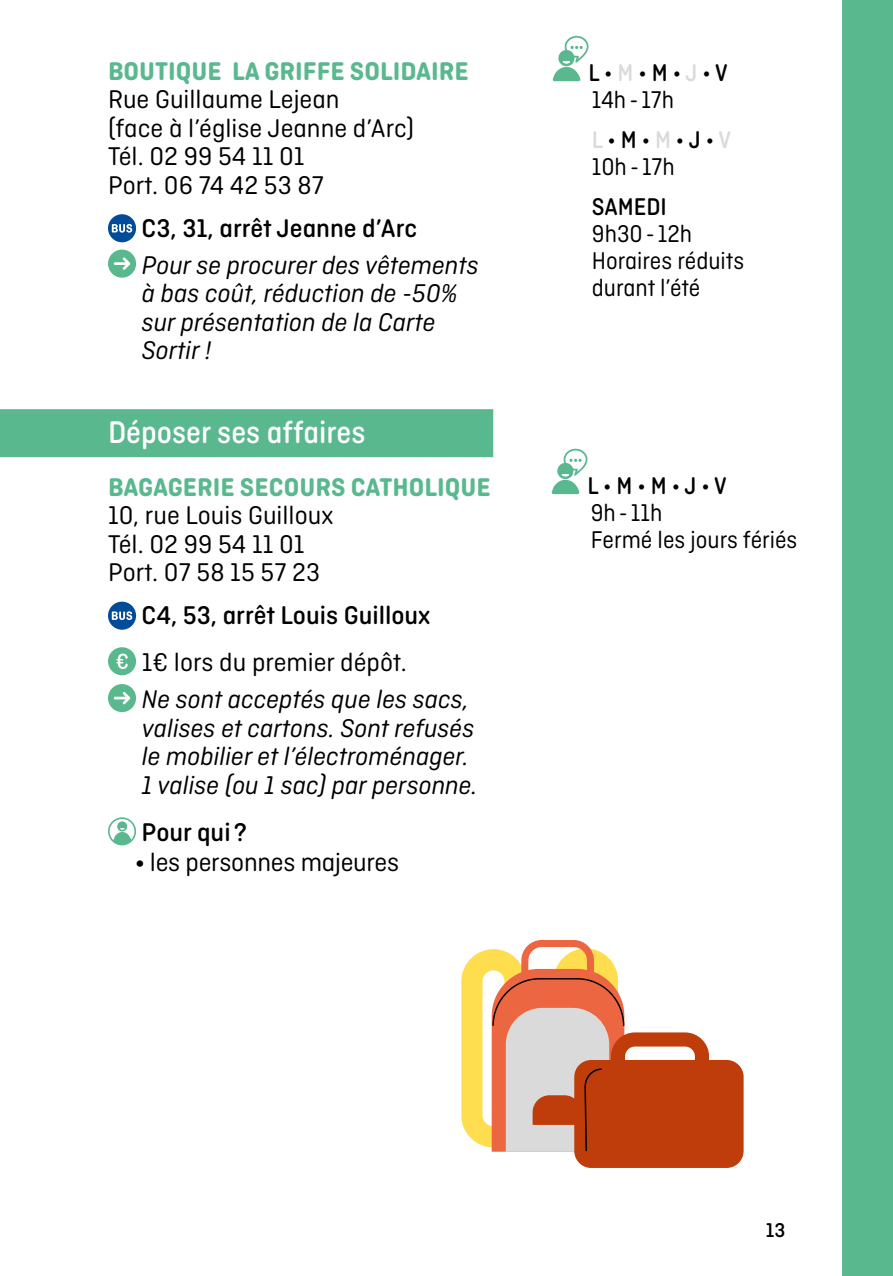
<style>
.page{position:relative;width:893px;height:1276px;background:#fff}
.page>*{position:absolute;margin:0;border:0;box-sizing:border-box;transform-origin:0 0}
.t1{font:500 33px "Ciutadella Rounded";color:#fff;scale:.95 1}
.t2{font:italic 27px/28.5px "Ciutadella Rounded";color:#000}
.t3{font:27px/28.5px "Ciutadella Rounded";color:#000}
.t4{font:500 27px "Ciutadella Rounded";color:#000}
.t5{font:700 27px "Ciutadella Rounded";color:#5ab88f}
.t6{font:25.5px/27px "Ciutadella Rounded";color:#000;scale:.95 1}
.t7{font:500 25.5px/27px "Ciutadella Rounded";color:#000;scale:.95 1}
.t8{font:500 21px "Ciutadella Rounded";color:#000}
.s1{font-weight:700}
.s2{color:#dadada}
.s3{font-weight:400}
.s4{font-weight:500;color:#dadada}
.s5{font-weight:500}
</style>
<div class="page">
<div style="left:842px;top:0;width:51px;height:1276px;background:#5ab88f"></div>
<div style="left:0;top:409px;width:493px;height:48px;background:#5ab88f"></div>
<div style="left:108px;top:214px;width:28px;height:28px;background:#004c99;border-radius:50%"></div>
<svg style="left:112px;top:224px;width:20px;height:9px"></svg>
<svg style="left:108px;top:250px;width:28px;height:28px"></svg>
<div style="left:108px;top:601px;width:28px;height:29px;background:#004c99;border-radius:50%"></div>
<svg style="left:112px;top:611px;width:20px;height:9px"></svg>
<svg style="left:108px;top:647px;width:28px;height:28px"></svg>
<svg style="left:108px;top:684px;width:28px;height:28px"></svg>
<svg style="left:108px;top:817px;width:28px;height:28px"></svg>
<svg style="left:552px;top:36px;width:37px;height:45px"></svg>
<svg style="left:551px;top:449px;width:36px;height:45px"></svg>
<div style="left:574px;top:1060px;width:170px;height:108px;background:#bf3d0a;border-radius:17px"></div>
<div style="left:611px;top:1032px;width:98px;height:54px;border:14px solid #bf3d0a;border-radius:17px"></div>
<svg style="left:461px;top:940px;width:168px;height:218px"></svg>
<p class="t5" style="left:108px;top:55px;width:362px">BOUTIQUE LA GRIFFE SOLIDAIRE</p>
<p class="t3" style="left:108px;top:85px;width:308px">Rue Guillaume Lejean<br>(face à l’église Jeanne d’Arc)<br>Tél. 02 99 54 11 01<br>Port. 06 74 42 53 87</p>
<p class="t4" style="left:142px;top:213px;width:277px">C3, 31, arrêt Jeanne d’Arc</p>
<p class="t2" style="left:142px;top:250px;width:338px">Pour se procurer des vêtements à bas coût, réduction de -50% sur présentation de la Carte<br>Sortir !</p>
<p class="t1" style="left:108px;top:414px;width:273px">Déposer ses affaires</p>
<p class="t5" style="left:108px;top:471px;width:384px">BAGAGERIE SECOURS CATHOLIQUE</p>
<p class="t3" style="left:108px;top:501px;width:227px">10, rue Louis Guilloux<br>Tél. 02 99 54 11 01<br>Port. 07 58 15 57 23</p>
<p class="t4" style="left:142px;top:600px;width:290px">C4, 53, arrêt Louis Guilloux</p>
<p class="t3" style="left:142px;top:648px;width:267px">1€ lors du premier dépôt.</p>
<p class="t2" style="left:142px;top:685px;width:337px">Ne sont acceptés que les sacs, valises et cartons. Sont refusés le mobilier et l’électroménager.<br>1 valise (ou 1 sac) par personne.</p>
<p class="t4" style="left:142px;top:816px;width:107px">Pour qui ?</p>
<p class="t3" style="left:135px;top:847px;width:266px"><span class="s1">•</span> les personnes majeures</p>
<p class="t7" style="left:589px;top:60px;width:148px">L • <span class="s2">M</span> • M • <span class="s2">J</span> • V<br><span class="s3">14h-17h</span></p>
<p class="t6" style="left:592px;top:126px;width:148px"><span class="s4">L</span> <span class="s5">• M •</span> <span class="s4">M</span> <span class="s5">• J •</span> <span class="s4">V<br></span>10h-17h</p>
<p class="t7" style="left:592px;top:193px;width:80px">SAMEDI</p>
<p class="t6" style="left:592px;top:220px;width:162px">9h30-12h<br>Horaires réduits durant l’été</p>
<p class="t7" style="left:587px;top:472px;width:148px">L • M • M • J • V</p>
<p class="t6" style="left:591px;top:499px;width:219px">9h-11h<br>Fermé les jours fériés</p>
<p class="t8" style="left:766px;top:1218px;width:21px">13</p>
</div>
